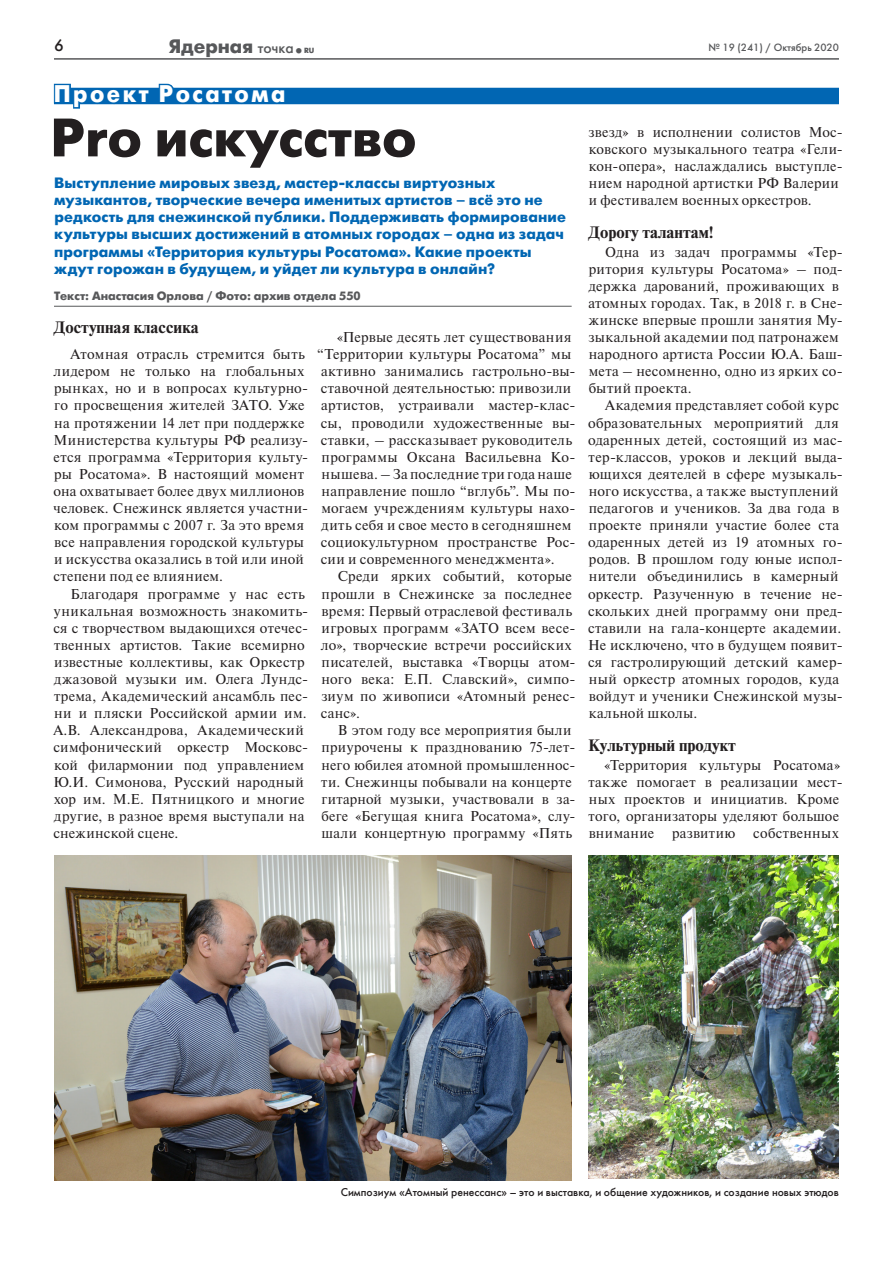
<style>
.page{position:relative;width:893px;height:1263px;background:#fff}
.page>*{position:absolute;margin:0;border:0;box-sizing:border-box;transform-origin:0 0}
.t1{font:700 54px "Futuris C";color:#231f20}
.t2{font:700 24px "Futuris C";letter-spacing:.11em;color:#fff;scale:.93 1}
.t3{font:700 19.5px "Futuris C";color:#57585a}
.t4{font:700 16.5px "Newton I";color:#231f20}
.t5{font:16.5px "Futuris C";color:#231f20}
.t6{font:700 15px/17.1px "Futuris C";letter-spacing:.01em;color:#0166b3}
.t7{font:14.25px/17.1px "Newton I";letter-spacing:.025em;color:#231f20}
.t8{font:14.25px "Newton I";letter-spacing:.005em;color:#231f20}
.t9{font:700 12px "Futuris C";color:#57585a}
.t10{font:11.25px "Futuris C";color:#231f20}
.t11{font:10.5px "Futuris C";color:#57585a}
.s1{font-weight:400;font-size:15px}
.s2{font-size:7.5px}
</style>
<div class="page">
<hr style="left:54px;top:58px;width:785px;height:2px;background:#57585a">
<div style="left:54px;top:88px;width:785px;height:16px;background:#0166b3"></div>
<svg style="left:53px;top:83px;width:98px;height:26px"></svg>
<svg style="left:157px;top:83px;width:130px;height:22px"></svg>
<hr style="left:54px;top:306px;width:518px;height:1px;background:#57585a">
<img style="left:54px;top:855px;width:518px;height:325px">
<img style="left:589px;top:855px;width:250px;height:323px">
<p class="t5" style="left:54px;top:36px;width:11px">6</p>
<h3 class="t3" style="left:169px;top:35px;width:147px">Ядерная <span class="s1">точка</span><sub>•</sub><span class="s2">RU</span></h3>
<p class="t11" style="left:708px;top:41px;width:132px">№ 19 (241) / Октябрь 2020</p>
<h2 class="t2" style="left:54px;top:80px;width:250px">Проект Росатома</h2>
<h1 class="t1" style="left:51px;top:108px;width:367px">Pro искусство</h1>
<p class="t6" style="left:54px;top:175px;width:513px">Выступление мировых звезд, мастер-классы виртуозных музыкантов, творческие вечера именитых артистов – всё это не редкость для снежинской публики. Поддерживать формирование культуры высших достижений в атомных городах – одна из задач программы «Территория культуры Росатома». Какие проекты ждут горожан в будущем, и уйдет ли культура в онлайн?</p>
<p class="t9" style="left:54px;top:289px;width:308px">Текст: Анастасия Орлова / Фото: архив отдела 550</p>
<p class="t7" style="left:337px;top:329px;width:236px">«Первые десять лет существования</p>
<p class="t7" style="left:317px;top:346px;width:256px">“Территории культуры Росатома” мы</p>
<p class="t7" style="left:321px;top:363px;width:256px">активно занимались гастрольно-вы-</p>
<p class="t7" style="left:321px;top:380px;width:252px">ставочной деятельностью: привозили</p>
<p class="t7" style="left:321px;top:397px;width:256px">артистов, устраивали мастер-клас-</p>
<p class="t7" style="left:321px;top:414px;width:256px">сы, проводили художественные вы-</p>
<p class="t7" style="left:321px;top:431px;width:253px">ставки, – рассказывает руководитель</p>
<p class="t7" style="left:321px;top:449px;width:256px">программы Оксана Васильевна Ко-</p>
<p class="t7" style="left:321px;top:466px;width:252px">нышева. – За последние три года наше</p>
<p class="t7" style="left:321px;top:483px;width:256px">направление пошло “вглубь”. Мы по-</p>
<p class="t7" style="left:321px;top:500px;width:256px">могаем учреждениям культуры нахо-</p>
<p class="t7" style="left:322px;top:517px;width:251px">дить себя и свое место в сегодняшнем</p>
<p class="t7" style="left:321px;top:534px;width:256px">социокультурном пространстве Рос-</p>
<p class="t8" style="left:321px;top:552px;width:235px">сии и современного менеджмента».</p>
<p class="t7" style="left:338px;top:568px;width:236px">Среди ярких событий, которые</p>
<p class="t7" style="left:322px;top:585px;width:252px">прошли в Снежинске за последнее</p>
<p class="t7" style="left:322px;top:602px;width:252px">время: Первый отраслевой фестиваль</p>
<p class="t7" style="left:322px;top:620px;width:256px">игровых программ «ЗАТО всем весе-</p>
<p class="t7" style="left:321px;top:637px;width:252px">ло», творческие встречи российских</p>
<p class="t7" style="left:322px;top:654px;width:256px">писателей, выставка «Творцы атом-</p>
<p class="t7" style="left:322px;top:671px;width:256px">ного века: Е.П. Славский», симпо-</p>
<p class="t7" style="left:321px;top:688px;width:256px">зиум по живописи «Атомный ренес-</p>
<p class="t7" style="left:321px;top:705px;width:41px">санс».</p>
<p class="t7" style="left:338px;top:722px;width:235px">В этом году все мероприятия были</p>
<p class="t7" style="left:321px;top:739px;width:256px">приурочены к празднованию 75-лет-</p>
<p class="t7" style="left:321px;top:756px;width:256px">него юбилея атомной промышленнос-</p>
<p class="t7" style="left:321px;top:773px;width:252px">ти. Снежинцы побывали на концерте</p>
<p class="t7" style="left:321px;top:791px;width:256px">гитарной музыки, участвовали в за-</p>
<p class="t7" style="left:321px;top:808px;width:256px">беге «Бегущая книга Росатома», слу-</p>
<p class="t7" style="left:321px;top:825px;width:252px">шали концертную программу «Пять</p>
<p class="t4" style="left:54px;top:318px;width:146px">Доступная классика</p>
<p class="t7" style="left:53px;top:346px;width:256px;text-indent:17px">Атомная отрасль стремится быть лидером не только на глобальных рынках, но и в вопросах культурно&shy;го просвещения жителей ЗАТО. Уже на протяжении 14 лет при поддержке Министерства культуры РФ реализу&shy;ется программа «Территория культу&shy;ры Росатома». В настоящий момент она охватывает более двух миллионов человек. Снежинск является участни&shy;ком программы с 2007 г. За это время все направления городской культуры и искусства оказались в той или иной степени под ее влиянием.</p>
<p class="t7" style="left:53px;top:585px;width:256px;text-indent:17px">Благодаря программе у нас есть уникальная возможность знакомить&shy;ся с творчеством выдающихся отечес&shy;твенных артистов. Такие всемирно известные коллективы, как Оркестр джазовой музыки им. Олега Лундс&shy;трема, Академический ансамбль пес&shy;ни и пляски Российской армии им.<br>А.В. Александрова, Академический симфонический оркестр Московс&shy;кой филармонии под управлением<br>Ю.И. Симонова, Русский народный хор им. М.Е. Пятницкого и многие другие, в разное время выступали на снежинской сцене.</p>
<p class="t7" style="left:589px;top:124px;width:256px">звезд» в исполнении солистов Мос&shy;ковского музыкального театра «Гели&shy;кон-опера», наслаждались выступле&shy;нием народной артистки РФ Валерии и фестивалем военных оркестров.</p>
<p class="t4" style="left:589px;top:223px;width:127px">Дорогу талантам!</p>
<p class="t7" style="left:588px;top:243px;width:256px;text-indent:17px">Одна из задач программы «Тер&shy;ритория культуры Росатома» – под&shy;держка дарований, проживающих в атомных городах. Так, в 2018 г. в Сне&shy;жинске впервые прошли занятия Му&shy;зыкальной академии под патронажем народного артиста России Ю.А. Баш&shy;мета – несомненно, одно из ярких со&shy;бытий проекта.</p>
<p class="t7" style="left:588px;top:397px;width:256px;text-indent:17px">Академия представляет собой курс образовательных мероприятий для одаренных детей, состоящий из мас&shy;тер-классов, уроков и лекций выда&shy;ющихся деятелей в сфере музыкаль&shy;ного искусства, а также выступлений педагогов и учеников. За два года в проекте приняли участие более ста одаренных детей из 19 атомных го&shy;родов. В прошлом году юные испол&shy;нители объединились в камерный оркестр. Разученную в течение не&shy;скольких дней программу они пред&shy;ставили на гала-концерте академии.<br>Не исключено, что в будущем появит&shy;ся гастролирующий детский камер&shy;ный оркестр атомных городов, куда войдут и ученики Снежинской музы&shy;кальной школы.</p>
<p class="t4" style="left:588px;top:736px;width:149px">Культурный продукт</p>
<p class="t7" style="left:589px;top:756px;width:256px;text-indent:15px">«Территория культуры Росатома» также помогает в реализации мест&shy;ных проектов и инициатив. Кроме того, организаторы уделяют большое внимание</p>
<p class="t7" style="left:672px;top:825px;width:65px">развитию</p>
<p class="t7" style="left:753px;top:825px;width:87px">собственных</p>
<p class="t10" style="left:341px;top:1186px;width:500px">Симпозиум «Атомный ренессанс» – это и выставка, и общение художников, и создание новых этюдов</p>
</div>
